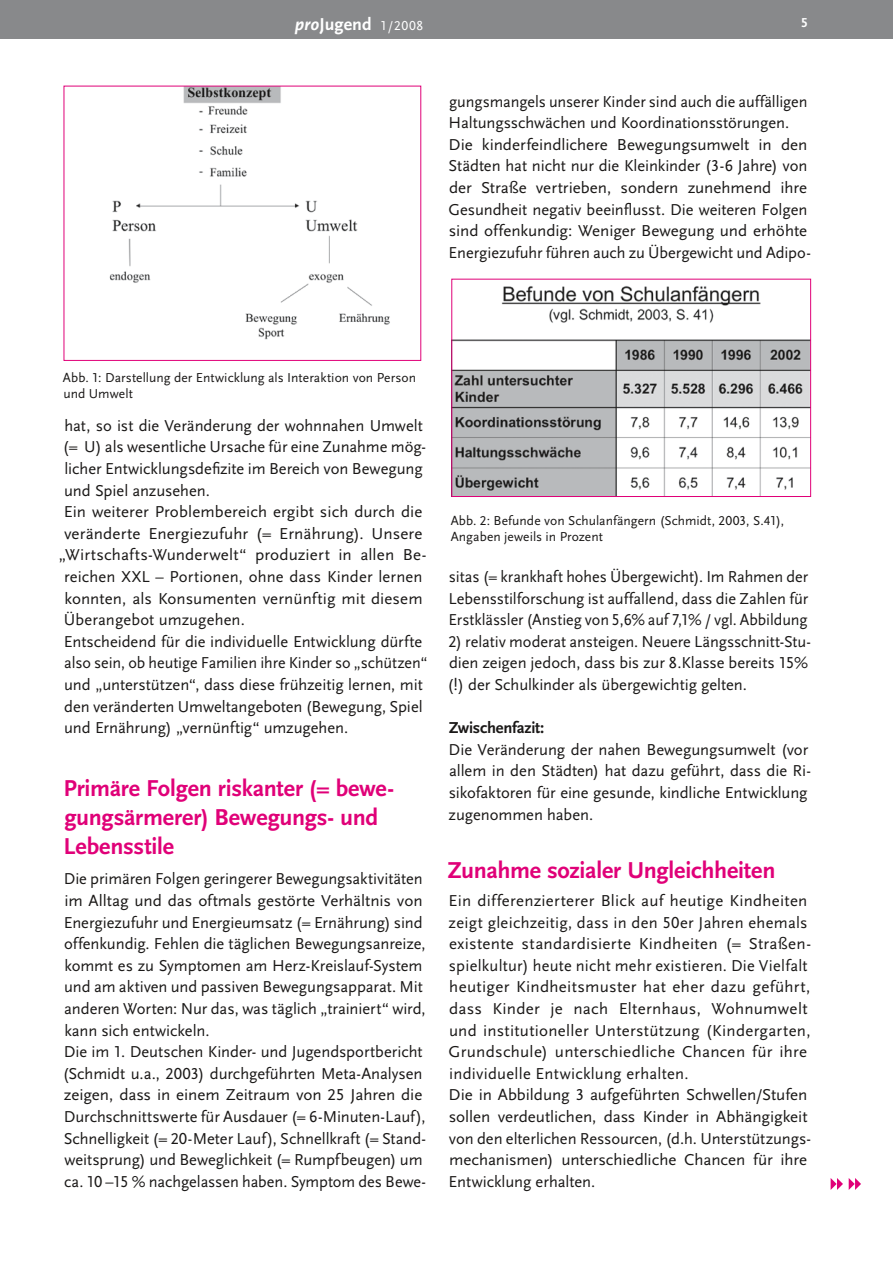
<style>
.page{position:relative;width:893px;height:1263px;background:#fff}
.page>*{position:absolute;margin:0;border:0;box-sizing:border-box;transform-origin:0 0}
.t1{font:700 24px/28.8px "Scala Sans LF";letter-spacing:-.01em;color:#e00078}
.t2{font:700 18px "Scala Sans LF";color:#fff}
.t3{font:16.5px/21.6px "Scala Sans LF";color:#1a1817}
.t4{font:700 16.5px "Scala Sans LF";letter-spacing:-.015em;color:#1a1817}
.t5{font:13.5px/16.2px "Scala Sans LF";letter-spacing:.005em;color:#1a1817}
.s1{font-style:italic}
.s2{font-family:"Scala Sans LF Caps";font-weight:400;font-size:13.5px}
</style>
<div class="page">
<svg style="left:849px;top:1178px;width:12px;height:12px"></svg>
<svg style="left:831px;top:1178px;width:12px;height:12px"></svg>
<div style="left:0;top:0;width:893px;height:38px;background:#88898b"></div>
<img style="left:109px;top:88px;width:281px;height:252px">
<img style="left:454px;top:286px;width:355px;height:209px">
<div style="left:452px;top:279px;width:359px;height:218px;border:1px solid #e00078"></div>
<p class="t2" style="left:295px;top:15px;width:130px"><span class="s1">pro</span>Jugend <span class="s2">1/2008</span></p>
<p class="t3" style="left:449px;top:91px;width:364px">gungsmangels unserer Kinder sind auch die auffälligen Haltungsschwächen und Koordinationsstörungen.<br>Die kinderfeindlichere Bewegungsumwelt in den Städten hat nicht nur die Kleinkinder (3-6 Jahre) von der Straße vertrieben, sondern zunehmend ihre Gesundheit negativ beeinflusst. Die weiteren Folgen sind offenkundig: Weniger Bewegung und erhöhte Energiezufuhr führen auch zu Übergewicht und Adipo-</p>
<p class="t5" style="left:63px;top:370px;width:355px">Abb. 1: Darstellung der Entwicklung als Interaktion von Person und Umwelt</p>
<p class="t3" style="left:64px;top:415px;width:360px">hat, so ist die Veränderung der wohnnahen Umwelt</p>
<p class="t3" style="left:63px;top:436px;width:365px">(= U) als wesentliche Ursache für eine Zunahme mög-</p>
<p class="t3" style="left:64px;top:458px;width:360px">licher Entwicklungsdefizite im Bereich von Bewegung</p>
<p class="t3" style="left:64px;top:480px;width:147px">und Spiel anzusehen.</p>
<p class="t3" style="left:64px;top:501px;width:360px">Ein weiterer Problembereich ergibt sich durch die</p>
<p class="t3" style="left:64px;top:523px;width:360px">veränderte Energiezufuhr (= Ernährung). Unsere</p>
<p class="t3" style="left:59px;top:544px;width:369px">„Wirtschafts-Wunderwelt“ produziert in allen Be-</p>
<p class="t3" style="left:64px;top:566px;width:360px">reichen XXL – Portionen, ohne dass Kinder lernen</p>
<p class="t3" style="left:64px;top:588px;width:360px">konnten, als Konsumenten vernünftig mit diesem</p>
<p class="t3" style="left:64px;top:609px;width:183px">Überangebot umzugehen.</p>
<p class="t3" style="left:64px;top:631px;width:360px">Entscheidend für die individuelle Entwicklung dürfte</p>
<p class="t3" style="left:64px;top:652px;width:365px">also sein, ob heutige Familien ihre Kinder so „schützen“</p>
<p class="t3" style="left:64px;top:674px;width:360px">und „unterstützen“, dass diese frühzeitig lernen, mit</p>
<p class="t3" style="left:64px;top:696px;width:360px">den veränderten Umweltangeboten (Bewegung, Spiel</p>
<p class="t3" style="left:64px;top:717px;width:286px">und Ernährung) „vernünftig“ umzugehen.</p>
<h1 class="t1" style="left:64px;top:775px;width:332px">Primäre Folgen riskanter (= bewe&shy;gungsärmerer) Bewegungs- und<br>Lebensstile</h1>
<p class="t3" style="left:63px;top:868px;width:365px">Die primären Folgen geringerer Bewegungsaktivitäten im Alltag und das oftmals gestörte Verhältnis von Energiezufuhr und Energieumsatz (= Ernährung) sind offenkundig. Fehlen die täglichen Bewegungsanreize, kommt es zu Symptomen am Herz-Kreislauf-System und am aktiven und passiven Bewegungsapparat. Mit anderen Worten: Nur das, was täglich „trainiert“ wird, kann sich entwickeln.<br>Die im 1. Deutschen Kinder- und Jugendsportbericht (Schmidt u.a., 2003) durchgeführten Meta-Analysen zeigen, dass in einem Zeitraum von 25 Jahren die Durchschnittswerte für Ausdauer (= 6-Minuten-Lauf), Schnelligkeit (= 20-Meter Lauf), Schnellkraft (= Stand&shy;weitsprung) und Beweglichkeit (= Rumpfbeugen) um ca. 10 –15 % nachgelassen haben. Symptom des Bewe-</p>
<p class="t5" style="left:451px;top:513px;width:335px">Abb. 2: Befunde von Schulanfängern (Schmidt, 2003, S.41),<br>Angaben jeweils in Prozent</p>
<p class="t3" style="left:449px;top:566px;width:361px;text-align:justify">sitas (= krankhaft hohes Übergewicht). Im Rahmen der Lebensstilforschung ist auffallend, dass die Zahlen für Erstklässler (Anstieg von 5,6% auf 7,1% / vgl. Abbildung</p>
<p class="t3" style="left:448px;top:631px;width:365px">2) relativ moderat ansteigen. Neuere Längsschnitt-Stu&shy;dien zeigen jedoch, dass bis zur 8.Klasse bereits 15% (!) der Schulkinder als übergewichtig gelten.</p>
<p class="t4" style="left:449px;top:719px;width:97px">Zwischenfazit:</p>
<p class="t3" style="left:449px;top:739px;width:364px">Die Veränderung der nahen Bewegungsumwelt (vor allem in den Städten) hat dazu geführt, dass die Ri&shy;sikofaktoren für eine gesunde, kindliche Entwicklung zugenommen haben.</p>
<h1 class="t1" style="left:447px;top:857px;width:330px">Zunahme sozialer Ungleichheiten</h1>
<p class="t3" style="left:449px;top:890px;width:364px">Ein differenzierterer Blick auf heutige Kindheiten zeigt gleichzeitig, dass in den 50er Jahren ehemals existente standardisierte Kindheiten (= Straßen&shy;spielkultur) heute nicht mehr existieren. Die Vielfalt heutiger Kindheitsmuster hat eher dazu geführt, dass Kinder je nach Elternhaus, Wohnumwelt und institutioneller Unterstützung (Kindergarten, Grundschule) unterschiedliche Chancen für ihre individuelle Entwicklung erhalten.<br>Die in Abbildung 3 aufgeführten Schwellen/Stufen sollen verdeutlichen, dass Kinder in Abhängigkeit von den elterlichen Ressourcen, (d.h. Unterstützungs&shy;mechanismen) unterschiedliche Chancen für ihre Entwicklung erhalten.</p>
</div>
